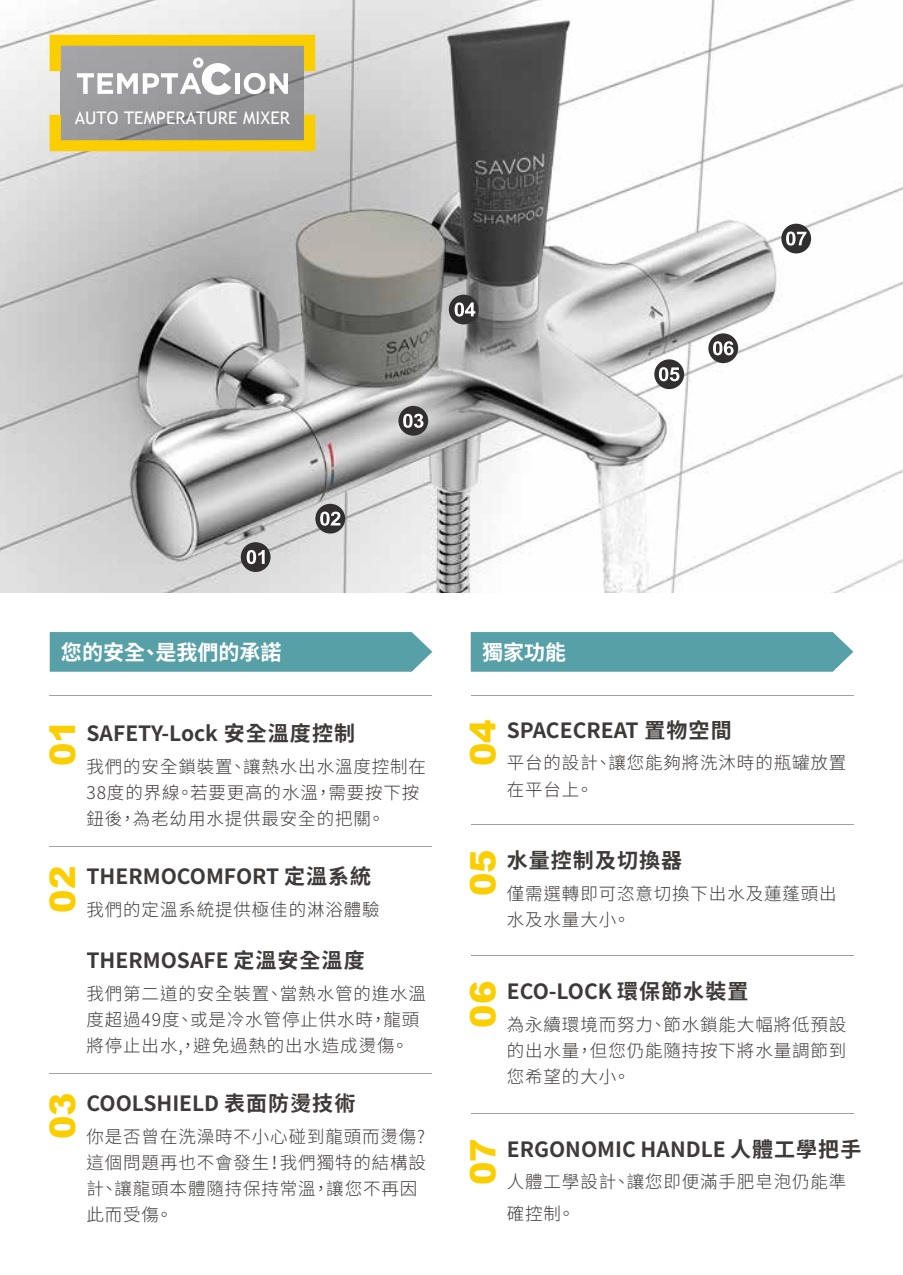
<style>
.page{position:relative;width:903px;height:1275px;background:#fff}
.page>*{position:absolute;margin:0;border:0;box-sizing:border-box;transform-origin:0 0}
.t1{font:900 35px "Arial";color:#fbce00}
.t2{font:700 21px "Noto Sans TC";color:#3e3a39}
.t3{font:700 21px "Noto Sans TC";color:#fff}
.t4{font:700 21px "Noto Sans TC";letter-spacing:.025em;color:#3e3a39}
.t5{font:700 21px "Noto Sans TC";letter-spacing:.05em;color:#3e3a39}
.t6{font:300 17.5px/26.2px "Noto Sans TC";letter-spacing:.05em;color:#3e3a39}
.t7{font:17.5px "Trebuchet MS";letter-spacing:.01em;color:#fff}
</style>
<div class="page">
<img style="left:0;top:0;width:903px;height:592px">
<div style="left:61px;top:43px;width:243px;height:100px;background:#97979a"></div>
<svg style="left:50px;top:115px;width:265px;height:36px"></svg>
<svg style="left:50px;top:35px;width:265px;height:60px"></svg>
<div style="left:241px;top:542px;width:29px;height:30px;background:#312f30;border-radius:50%"></div>
<svg style="left:247px;top:550px;width:18px;height:14px"></svg>
<div style="left:315px;top:504px;width:30px;height:30px;background:#312f30;border-radius:50%"></div>
<svg style="left:320px;top:512px;width:20px;height:14px"></svg>
<div style="left:398px;top:406px;width:30px;height:30px;background:#312f30;border-radius:50%"></div>
<svg style="left:403px;top:414px;width:20px;height:14px"></svg>
<div style="left:449px;top:295px;width:30px;height:29px;background:#312f30;border-radius:50%"></div>
<svg style="left:455px;top:302px;width:20px;height:15px"></svg>
<div style="left:654px;top:359px;width:30px;height:30px;background:#312f30;border-radius:50%"></div>
<svg style="left:659px;top:367px;width:20px;height:14px"></svg>
<div style="left:708px;top:333px;width:30px;height:30px;background:#312f30;border-radius:50%"></div>
<svg style="left:713px;top:341px;width:20px;height:14px"></svg>
<div style="left:781px;top:224px;width:30px;height:29px;background:#312f30;border-radius:50%"></div>
<svg style="left:786px;top:231px;width:20px;height:15px"></svg>
<div style="left:50px;top:632px;width:382px;height:40px;background:#57a0a8"></div>
<div style="left:471px;top:632px;width:382px;height:40px;background:#57a0a8"></div>
<hr style="left:50px;top:846px;width:382px;height:1px;background:#9fa0a0">
<hr style="left:50px;top:696px;width:382px;height:1px;background:#9fa0a0">
<hr style="left:471px;top:696px;width:382px;height:1px;background:#9fa0a0">
<hr style="left:471px;top:824px;width:382px;height:1px;background:#9fa0a0">
<hr style="left:471px;top:955px;width:382px;height:1px;background:#9fa0a0">
<hr style="left:471px;top:1113px;width:382px;height:1px;background:#9fa0a0">
<hr style="left:50px;top:1073px;width:382px;height:1px;background:#9fa0a0">
<p class="t7" style="left:75px;top:107px;width:217px">AUTO TEMPERATURE MIXER</p>
<p class="t3" style="left:61px;top:641px;width:222px">您的安全、是我們的承諾</p>
<p class="t3" style="left:482px;top:641px;width:85px">獨家功能</p>
<h1 class="t1" style="left:37px;top:766px;width:48px;rotate:-90deg">01</h1>
<p class="t2" style="left:87px;top:722px;width:270px">SAFETY-Lock 安全溫度控制</p>
<p class="t6" style="left:87px;top:754px;width:341px">我們的安全鎖裝置、讓熱水出水溫度控制在<br>38度的界線。若要更高的水溫，需要按下按鈕後，為老幼用水提供最安全的把關。</p>
<h1 class="t1" style="left:458px;top:766px;width:48px;rotate:-90deg">04</h1>
<p class="t2" style="left:507px;top:718px;width:226px">SPACECREAT 置物空間</p>
<p class="t6" style="left:507px;top:750px;width:341px">平台的設計、讓您能夠將洗沐時的瓶罐放置在平台上。</p>
<h1 class="t1" style="left:37px;top:912px;width:48px;rotate:-90deg">02</h1>
<p class="t2" style="left:87px;top:865px;width:286px">THERMOCOMFORT 定溫系統</p>
<p class="t6" style="left:87px;top:897px;width:295px">我們的定溫系統提供極佳的淋浴體驗</p>
<p class="t2" style="left:87px;top:949px;width:280px">THERMOSAFE 定溫安全溫度</p>
<p class="t6" style="left:87px;top:981px;width:341px">我們第二道的安全裝置、當熱水管的進水溫度超過49度、或是冷水管停止供水時，龍頭將停止出水,，避免過熱的出水造成燙傷。</p>
<h1 class="t1" style="left:458px;top:896px;width:48px;rotate:-90deg">05</h1>
<p class="t5" style="left:507px;top:849px;width:177px">水量控制及切換器</p>
<p class="t6" style="left:507px;top:880px;width:331px">僅需選轉即可恣意切換下出水及蓮蓬頭出水及水量大小。</p>
<h1 class="t1" style="left:458px;top:1028px;width:48px;rotate:-90deg">06</h1>
<p class="t4" style="left:507px;top:980px;width:243px">ECO-LOCK 環保節水裝置</p>
<p class="t6" style="left:507px;top:1012px;width:341px;text-align:justify">為永續環境而努力、節水鎖能大幅將低預設的出水量，但您仍能隨持按下將水量調節到您希望的大小。</p>
<h1 class="t1" style="left:37px;top:1139px;width:48px;rotate:-90deg">03</h1>
<p class="t2" style="left:87px;top:1092px;width:270px">COOLSHIELD 表面防燙技術</p>
<p class="t6" style="left:87px;top:1123px;width:341px">你是否曾在洗澡時不小心碰到龍頭而燙傷?這個問題再也不會發生！我們獨特的結構設計、讓龍頭本體隨持保持常溫，讓您不再因此而受傷。</p>
<h1 class="t1" style="left:458px;top:1185px;width:48px;rotate:-90deg">07</h1>
<p class="t2" style="left:507px;top:1137px;width:356px">ERGONOMIC HANDLE 人體工學把手</p>
<p class="t6" style="left:507px;top:1166px;width:341px;line-height:31.5px">人體工學設計、讓您即便滿手肥皂泡仍能準確控制。</p>
</div>
